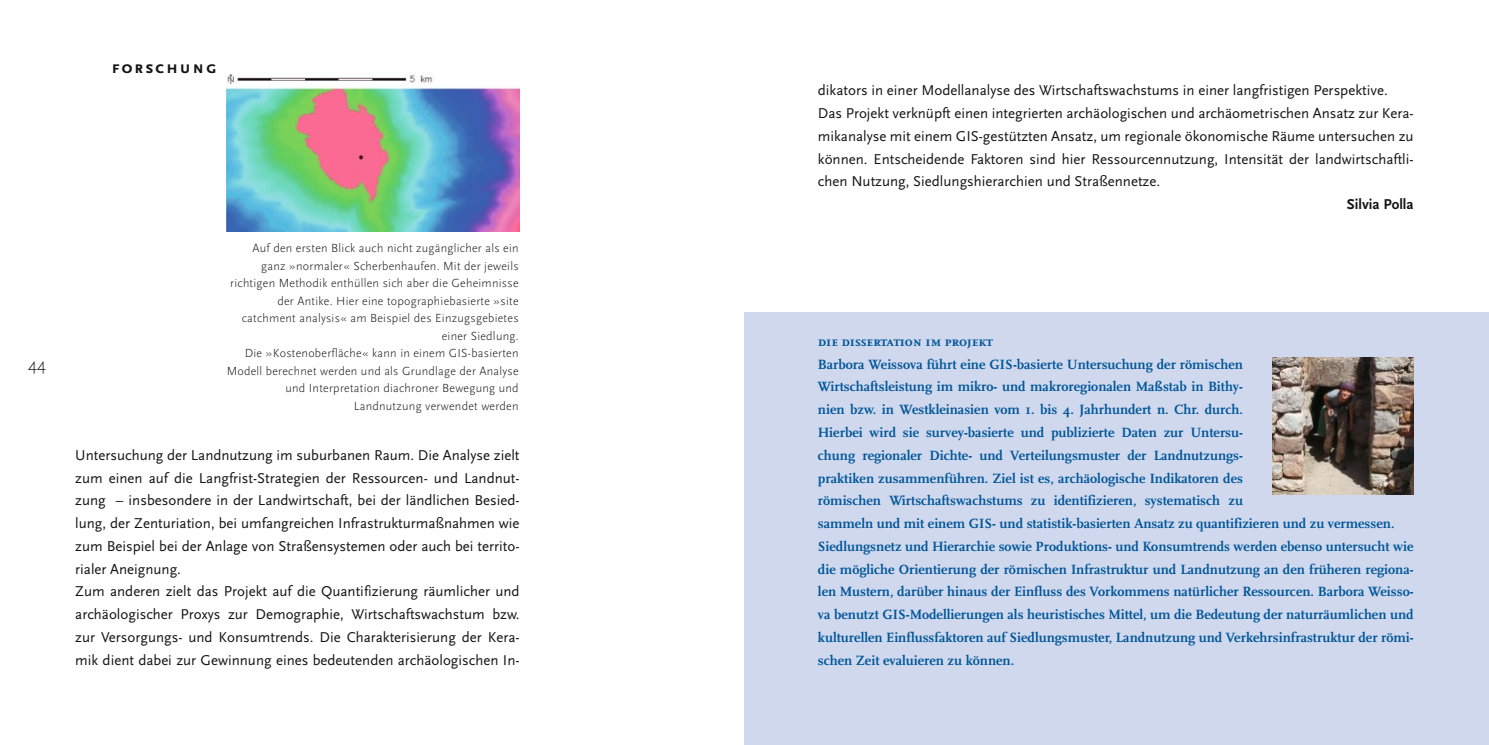
<style>
.page{position:relative;width:1489px;height:745px;background:#fff}
.page>*{position:absolute;margin:0;border:0;box-sizing:border-box;transform-origin:0 0}
.t1{font:17.5px "Scala Sans CV Bold Caps";letter-spacing:.1em;color:#141415}
.t2{font:17.5px "Scala Sans CV Light";color:#141415}
.t3{font:14.88px/22.8px "Scala Sans CV";color:#141415}
.t4{font:14.88px "Scala Sans CV Bold";color:#141415}
.t5{font:700 14px/22.8px "Scala CV";color:#005698}
.t6{font:700 14px "Scala CV Caps";color:#005698}
.t7{font:12.25px/17.5px "Scala Sans CV Light";letter-spacing:.02em;color:#141415;text-align:right}
</style>
<div class="page">
<div style="left:744px;top:313px;width:744px;height:431px;background:#d0d8ee"></div>
<img style="left:1272px;top:357px;width:141px;height:136px">
<img style="left:227px;top:73px;width:292px;height:159px">
<p class="t1" style="left:112px;top:57px;width:106px">forschung</p>
<p class="t2" style="left:28px;top:355px;width:19px">44</p>
<p class="t7" style="left:227px;top:239px;width:293px">Auf den ersten Blick auch nicht zugänglicher als ein ganz »normaler« Scherbenhaufen. Mit der jeweils richtigen Methodik enthüllen sich aber die Geheimnisse der Antike. Hier eine topographiebasierte »site catchment analysis« am Beispiel des Einzugsgebietes einer Siedlung.<br>Die »Kostenoberfläche« kann in einem GIS-basierten Modell berechnet werden und als Grundlage der Analyse und Interpretation diachroner Bewegung und Landnutzung verwendet werden</p>
<p class="t3" style="left:75px;top:443px;width:446px">Untersuchung der Landnutzung im suburbanen Raum. Die Analyse zielt zum einen auf die Langfrist-Strategien der Ressourcen- und Landnut&shy;zung – insbesondere in der Landwirtschaft, bei der ländlichen Besied&shy;lung, der Zenturiation, bei umfangreichen Infrastrukturmaßnahmen wie zum Beispiel bei der Anlage von Straßensystemen oder auch bei territo&shy;rialer Aneignung.<br>Zum anderen zielt das Projekt auf die Quantifizierung räumlicher und archäologischer Proxys zur Demographie, Wirtschaftswachstum bzw. zur Versorgungs- und Konsumtrends. Die Charakterisierung der Kera&shy;mik dient dabei zur Gewinnung eines bedeutenden archäologischen In-</p>
<p class="t3" style="left:818px;top:79px;width:597px">dikators in einer Modellanalyse des Wirtschaftswachstums in einer langfristigen Perspektive.<br>Das Projekt verknüpft einen integrierten archäologischen und archäometrischen Ansatz zur Kera&shy;mikanalyse mit einem GIS-gestützten Ansatz, um regionale ökonomische Räume untersuchen zu können. Entscheidende Faktoren sind hier Ressourcennutzung, Intensität der landwirtschaftli&shy;chen Nutzung, Siedlungshierarchien und Straßennetze.</p>
<p class="t4" style="left:1346px;top:196px;width:68px">Silvia Polla</p>
<p class="t6" style="left:818px;top:333px;width:176px">die dissertation im projekt</p>
<p class="t5" style="left:818px;top:352px;width:597px">Barbora Weissova führt eine GIS-basierte Untersuchung der römischen<br>Wirtschaftsleistung im mikro- und makroregionalen Maßstab in Bithy-<br>nien bzw. in Westkleinasien vom 1. bis 4. Jahrhundert n. Chr. durch.<br>Hierbei wird sie survey-basierte und publizierte Daten zur Untersu-<br>chung regionaler Dichte- und Verteilungsmuster der Landnutzungs-<br>praktiken zusammenführen. Ziel ist es, archäologische Indikatoren des<br>römischen Wirtschaftswachstums zu identifizieren, systematisch zu<br>sammeln und mit einem GIS- und statistik-basierten Ansatz zu quantifizieren und zu vermessen.<br>Siedlungsnetz und Hierarchie sowie Produktions- und Konsumtrends werden ebenso untersucht wie die mögliche Orientierung der römischen Infrastruktur und Landnutzung an den früheren regiona&shy;len Mustern, darüber hinaus der Einfluss des Vorkommens natürlicher Ressourcen. Barbora Weisso&shy;va benutzt GIS-Modellierungen als heuristisches Mittel, um die Bedeutung der naturräumlichen und kulturellen Einflussfaktoren auf Siedlungsmuster, Landnutzung und Verkehrsinfrastruktur der römi&shy;schen Zeit evaluieren zu können.</p>
</div>
